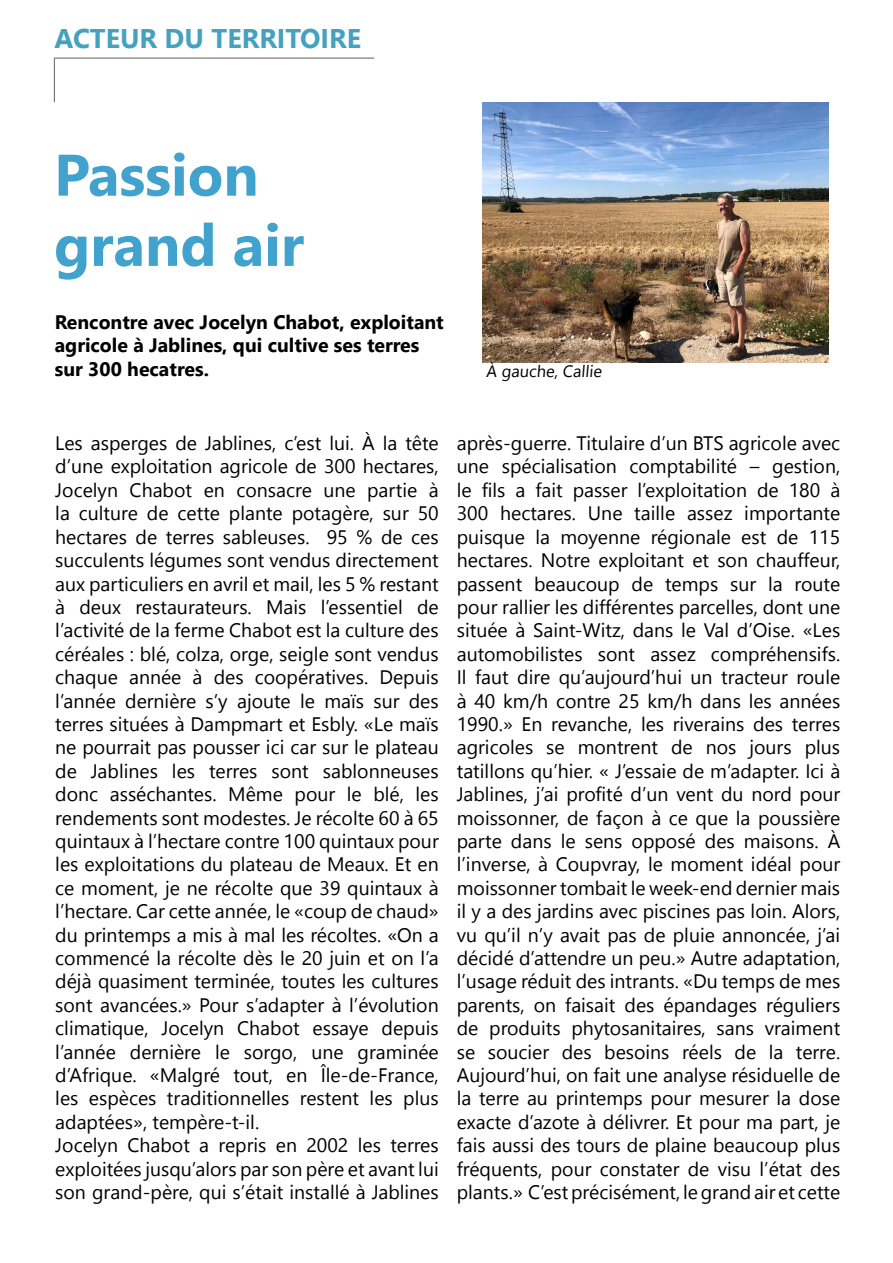
<style>
.page{position:relative;width:893px;height:1263px;background:#fff}
.page>*{position:absolute;margin:0;border:0;box-sizing:border-box;transform-origin:0 0}
.t1{font:700 58.5px/70.2px "Nirmala UI";color:#42a2ce}
.t2{font:700 27px "Nirmala UI";color:#46a1bf}
.t3{font:19.5px/23.4px "Nirmala UI";color:#000}
.t4{font:700 19.5px/23.4px "Nirmala UI";color:#000}
.t5{font:16.5px "Nirmala UI";color:#000}
</style>
<div class="page">
<hr style="left:54px;top:58px;width:1px;height:44px;background:#616160">
<hr style="left:54px;top:58px;width:320px;height:1px;background:#616160">
<img style="left:482px;top:102px;width:347px;height:260px">
<h2 class="t2" style="left:54px;top:17px;width:308px">ACTEUR DU TERRITOIRE</h2>
<h1 class="t1" style="left:54px;top:137px;width:252px">Passion grand air</h1>
<p class="t4" style="left:55px;top:309px;width:391px">Rencontre avec Jocelyn Chabot, exploitant agricole à Jablines, qui cultive ses terres sur 300 hecatres.</p>
<p class="t5" style="left:486px;top:358px;width:119px">À gauche, Callie</p>
<p class="t3" style="left:55px;top:430px;width:385px">Les asperges de Jablines, c’est lui. À la tête d’une exploitation agricole de 300 hectares, Jocelyn Chabot en consacre une partie à la culture de cette plante potagère, sur 50 hectares de terres sableuses. 95 % de ces succulents légumes sont vendus directement aux particuliers en avril et mail, les 5 % restant à deux restaurateurs. Mais l’essentiel de l’activité de la ferme Chabot est la culture des céréales : blé, colza, orge, seigle sont vendus chaque année à des coopératives. Depuis l’année dernière s’y ajoute le maïs sur des terres situées à Dampmart et Esbly. «Le maïs ne pourrait pas pousser ici car sur le plateau de Jablines les terres sont sablonneuses donc asséchantes. Même pour le blé, les rendements sont modestes. Je récolte 60 à 65 quintaux à l’hectare contre 100 quintaux pour les exploitations du plateau de Meaux. Et en ce moment, je ne récolte que 39 quintaux à l’hectare. Car cette année, le «coup de chaud» du printemps a mis à mal les récoltes. «On a commencé la récolte dès le 20 juin et on l’a déjà quasiment terminée, toutes les cultures sont avancées.» Pour s’adapter à l’évolution climatique, Jocelyn Chabot essaye depuis l’année dernière le sorgo, une graminée d’Afrique. «Malgré tout, en Île-de-France, les espèces traditionnelles restent les plus adaptées», tempère-t-il.<br>Jocelyn Chabot a repris en 2002 les terres exploitées jusqu’alors par son père et avant lui son grand-père, qui s’était installé à Jablines</p>
<p class="t3" style="left:457px;top:430px;width:385px;text-align:justify">après-guerre. Titulaire d’un BTS agricole avec une spécialisation comptabilité – gestion, le fils a fait passer l’exploitation de 180 à 300 hectares. Une taille assez importante puisque la moyenne régionale est de 115 hectares. Notre exploitant et son chauffeur, passent beaucoup de temps sur la route pour rallier les différentes parcelles, dont une située à Saint-Witz, dans le Val d’Oise. «Les automobilistes sont assez compréhensifs.<br>Il faut dire qu’aujourd’hui un tracteur roule à 40 km/h contre 25 km/h dans les années 1990.» En revanche, les riverains des terres agricoles se montrent de nos jours plus tatillons qu’hier. « J’essaie de m’adapter. Ici à Jablines, j’ai profité d’un vent du nord pour moissonner, de façon à ce que la poussière parte dans le sens opposé des maisons. À l’inverse, à Coupvray, le moment idéal pour moissonner tombait le week-end dernier mais il y a des jardins avec piscines pas loin. Alors, vu qu’il n’y avait pas de pluie annoncée, j’ai décidé d’attendre un peu.» Autre adaptation, l’usage réduit des intrants. «Du temps de mes parents, on faisait des épandages réguliers de produits phytosanitaires, sans vraiment se soucier des besoins réels de la terre.<br>Aujourd’hui, on fait une analyse résiduelle de la terre au printemps pour mesurer la dose exacte d’azote à délivrer. Et pour ma part, je fais aussi des tours de plaine beaucoup plus fréquents, pour constater de visu l’état des plants.» C’est précisément, le grand air et cette</p>
</div>
